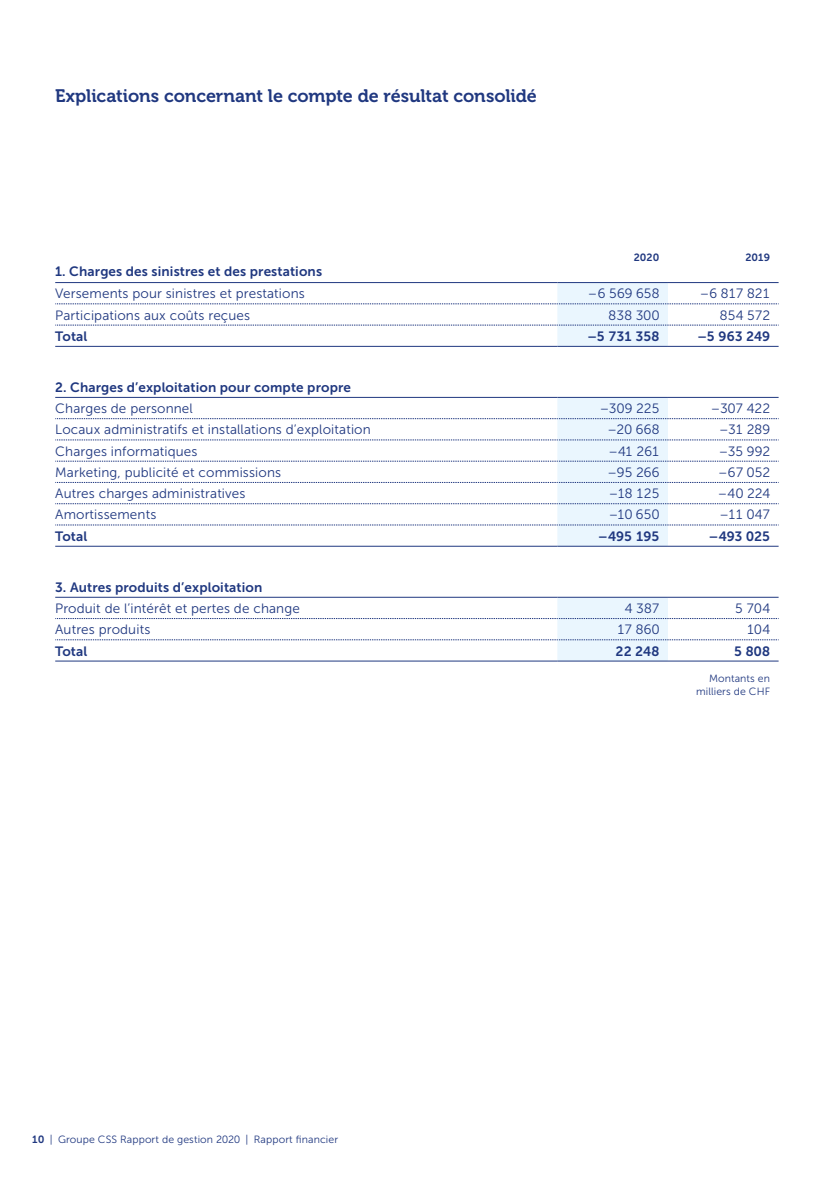
<style>
.page{position:relative;width:834px;height:1178px;background:#fff}
.page>*{position:absolute;margin:0;border:0;box-sizing:border-box;transform-origin:0 0}
.t1{font:18px "Museo 700";letter-spacing:-.005em;color:#203880}
.t2{font:13.5px "Museo Sans 300";letter-spacing:.01em;color:#203880}
.t3{font:13.5px "Museo Sans 700";letter-spacing:.01em;color:#203880}
.t4{font:10.5px/13.5px "Museo Sans 300";letter-spacing:.01em;color:#203880;text-align:right}
.t5{font:10.5px "Museo Sans 700";color:#203880}
.s1{font-family:"Museo Sans 700"}
</style>
<div class="page">
<svg style="left:557px;top:283px;width:110px;height:378px;fill:#eaf6fe"></svg>
<hr style="left:557px;top:282px;width:110px;height:1px;background:#203880">
<hr style="left:557px;top:346px;width:110px;height:1px;background:#203880">
<hr style="left:557px;top:397px;width:110px;height:1px;background:#203880">
<hr style="left:557px;top:546px;width:110px;height:1px;background:#203880">
<hr style="left:557px;top:597px;width:110px;height:1px;background:#203880">
<hr style="left:55px;top:661px;width:502px;height:1px;background:#203880">
<hr style="left:557px;top:661px;width:110px;height:1px;background:#203880">
<hr style="left:667px;top:661px;width:111px;height:1px;background:#203880">
<hr style="left:55px;top:282px;width:502px;height:1px;background:#203880">
<hr style="left:667px;top:282px;width:111px;height:1px;background:#203880">
<svg style="left:55px;top:304px;width:722px;height:1px"></svg>
<svg style="left:55px;top:325px;width:723px;height:1px"></svg>
<hr style="left:55px;top:346px;width:502px;height:1px;background:#203880">
<hr style="left:667px;top:346px;width:111px;height:1px;background:#203880">
<hr style="left:55px;top:397px;width:502px;height:1px;background:#203880">
<hr style="left:667px;top:397px;width:111px;height:1px;background:#203880">
<svg style="left:55px;top:418px;width:723px;height:1px"></svg>
<svg style="left:55px;top:440px;width:722px;height:1px"></svg>
<svg style="left:55px;top:461px;width:723px;height:1px"></svg>
<svg style="left:55px;top:482px;width:723px;height:1px"></svg>
<svg style="left:55px;top:503px;width:723px;height:1px"></svg>
<svg style="left:55px;top:525px;width:722px;height:1px"></svg>
<hr style="left:55px;top:546px;width:502px;height:1px;background:#203880">
<hr style="left:667px;top:546px;width:111px;height:1px;background:#203880">
<hr style="left:55px;top:597px;width:502px;height:1px;background:#203880">
<hr style="left:667px;top:597px;width:111px;height:1px;background:#203880">
<svg style="left:55px;top:618px;width:723px;height:1px"></svg>
<svg style="left:55px;top:639px;width:723px;height:1px"></svg>
<h1 class="t1" style="left:55px;top:86px;width:483px">Explications concernant le compte de résultat consolidé</h1>
<p class="t3" style="left:55px;top:264px;width:268px">1. Charges des sinistres et des prestations</p>
<p class="t5" style="left:633px;top:252px;width:27px">2020</p>
<p class="t5" style="left:745px;top:252px;width:26px">2019</p>
<p class="t2" style="left:55px;top:286px;width:251px">Versements pour sinistres et prestations</p>
<p class="t2" style="left:588px;top:286px;width:73px">–6 569 658</p>
<p class="t2" style="left:699px;top:286px;width:72px">–6 817 821</p>
<p class="t2" style="left:55px;top:308px;width:196px">Participations aux coûts reçues</p>
<p class="t2" style="left:608px;top:308px;width:52px">838 300</p>
<p class="t2" style="left:719px;top:308px;width:52px">854 572</p>
<p class="t3" style="left:55px;top:329px;width:34px">Total</p>
<p class="t3" style="left:587px;top:329px;width:73px">–5 731 358</p>
<p class="t3" style="left:697px;top:329px;width:74px">–5 963 249</p>
<p class="t3" style="left:55px;top:379px;width:297px">2. Charges d’exploitation pour compte propre</p>
<p class="t2" style="left:55px;top:401px;width:139px">Charges de personnel</p>
<p class="t2" style="left:599px;top:401px;width:61px">–309 225</p>
<p class="t2" style="left:710px;top:401px;width:61px">–307 422</p>
<p class="t2" style="left:55px;top:422px;width:317px">Locaux administratifs et installations d’exploitation</p>
<p class="t2" style="left:607px;top:422px;width:53px">–20 668</p>
<p class="t2" style="left:719px;top:422px;width:52px">–31 289</p>
<p class="t2" style="left:55px;top:444px;width:144px">Charges informatiques</p>
<p class="t2" style="left:608px;top:444px;width:53px">–41 261</p>
<p class="t2" style="left:718px;top:444px;width:53px">–35 992</p>
<p class="t2" style="left:55px;top:465px;width:227px">Marketing, publicité et commissions</p>
<p class="t2" style="left:607px;top:465px;width:53px">–95 266</p>
<p class="t2" style="left:718px;top:465px;width:53px">–67 052</p>
<p class="t2" style="left:55px;top:486px;width:192px">Autres charges administratives</p>
<p class="t2" style="left:608px;top:486px;width:52px">–18 125</p>
<p class="t2" style="left:717px;top:486px;width:54px">–40 224</p>
<p class="t2" style="left:55px;top:507px;width:103px">Amortissements</p>
<p class="t2" style="left:608px;top:507px;width:52px">–10 650</p>
<p class="t2" style="left:719px;top:507px;width:52px">–11 047</p>
<p class="t3" style="left:55px;top:528px;width:34px">Total</p>
<p class="t3" style="left:598px;top:528px;width:63px">–495 195</p>
<p class="t3" style="left:708px;top:528px;width:63px">–493 025</p>
<p class="t3" style="left:55px;top:579px;width:209px">3. Autres produits d’exploitation</p>
<p class="t2" style="left:55px;top:601px;width:246px">Produit de l’intérêt et pertes de change</p>
<p class="t2" style="left:624px;top:601px;width:36px">4 387</p>
<p class="t2" style="left:735px;top:601px;width:36px">5 704</p>
<p class="t2" style="left:55px;top:622px;width:97px">Autres produits</p>
<p class="t2" style="left:617px;top:622px;width:44px">17 860</p>
<p class="t2" style="left:746px;top:622px;width:25px">104</p>
<p class="t3" style="left:55px;top:643px;width:34px">Total</p>
<p class="t3" style="left:615px;top:643px;width:45px">22 248</p>
<p class="t3" style="left:734px;top:643px;width:37px">5 808</p>
<p class="t4" style="left:696px;top:671px;width:75px">Montants en milliers de CHF</p>
<p class="t4" style="left:32px;top:1133px;width:307px"><span class="s1">10</span> | Groupe CSS Rapport de gestion 2020 | Rapport financier</p>
</div>
